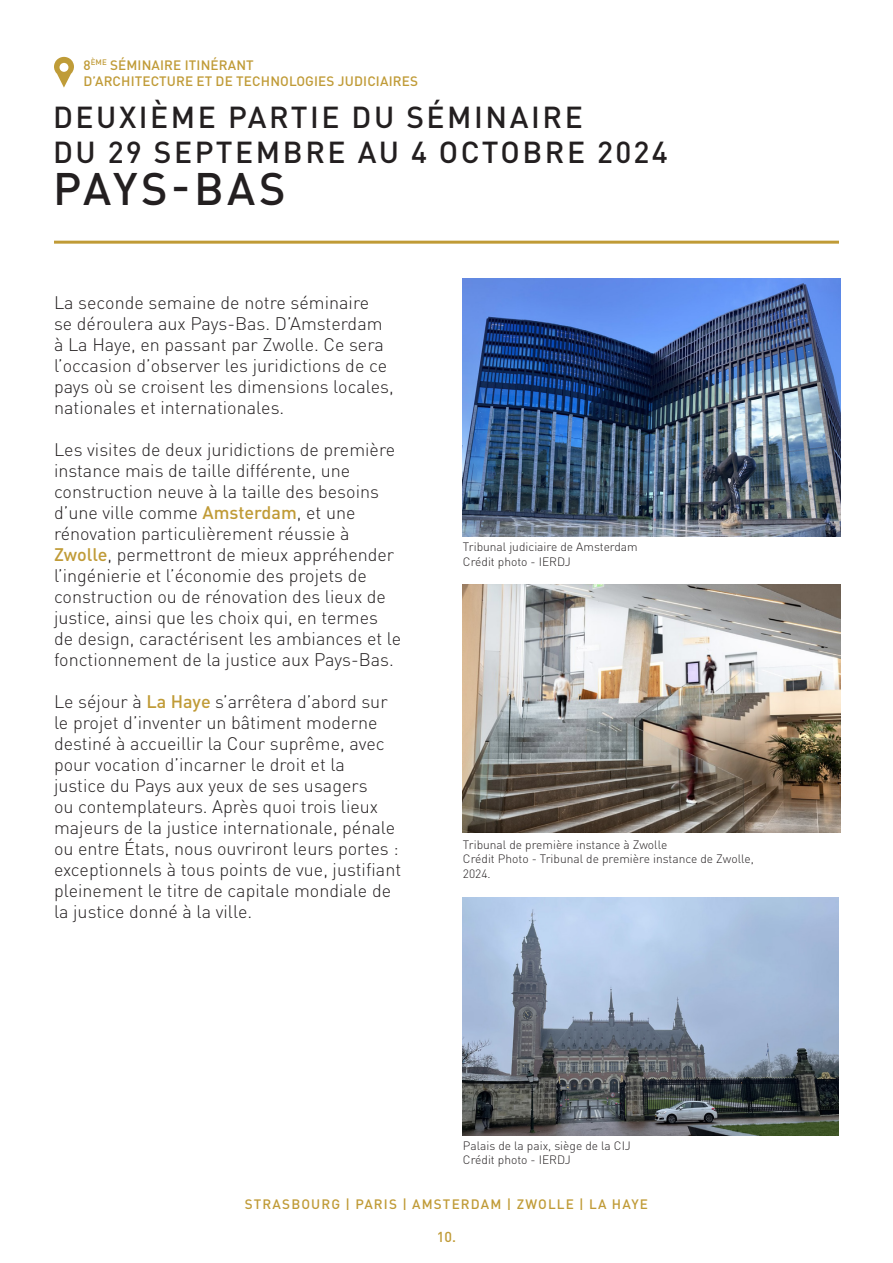
<style>
.page{position:relative;width:893px;height:1263px;background:#fff}
.page>*{position:absolute;margin:0;border:0;box-sizing:border-box;transform-origin:0 0}
.t1{font:500 45px "DINOT";letter-spacing:.075em;color:#231f20}
.t2{font:500 30px "DINOT";letter-spacing:.085em;color:#231f20}
.t3{font:300 18px/21px "DINOT";color:#231f20}
.t4{font:500 14.25px "DINOT";color:#c09b37}
.t5{font:500 13.5px "DINOT";letter-spacing:.01em;color:#c09b37}
.t6{font:500 13.5px "DINOT";letter-spacing:.085em;color:#c09b37}
.t7{font:300 12px/14.4px "DINOT";color:#231f20}
.s1{font-weight:500;color:#c09b37}
</style>
<div class="page">
<hr style="left:54px;top:241px;width:785px;height:3px;background:#c09b37">
<svg style="left:54px;top:57px;width:20px;height:31px"></svg>
<div style="left:60px;top:63px;width:8px;height:9px;background:#fff;border-radius:50%"></div>
<img style="left:463px;top:897px;width:376px;height:238px">
<img style="left:463px;top:278px;width:378px;height:258px">
<img style="left:463px;top:585px;width:378px;height:248px">
<p class="t5" style="left:83px;top:55px;width:172px">8<sup>ÈME</sup> SÉMINAIRE ITINÉRANT</p>
<p class="t5" style="left:84px;top:71px;width:336px">D’ARCHITECTURE ET DE TECHNOLOGIES JUDICIAIRES</p>
<p class="t2" style="left:53px;top:94px;width:531px">DEUXIÈME PARTIE DU SÉMINAIRE</p>
<p class="t2" style="left:53px;top:129px;width:616px">DU 29 SEPTEMBRE AU 4 OCTOBRE 2024</p>
<p class="t1" style="left:53px;top:154px;width:234px">PAYS-BAS</p>
<p class="t3" style="left:54px;top:290px;width:341px">La seconde semaine de notre séminaire<br>se déroulera aux Pays-Bas. D’Amsterdam à La Haye, en passant par Zwolle. Ce sera l’occasion d’observer les juridictions de ce pays où se croisent les dimensions locales, nationales et internationales.</p>
<p class="t3" style="left:54px;top:437px;width:349px">Les visites de deux juridictions de première instance mais de taille différente, une construction neuve à la taille des besoins d’une ville comme <span class="s1">Amsterdam</span>, et une rénovation particulièrement réussie à <span class="s1">Zwolle</span>, permettront de mieux appréhender l’ingénierie et l’économie des projets de construction ou de rénovation des lieux de justice, ainsi que les choix qui, en termes de design, caractérisent les ambiances et le fonctionnement de la justice aux Pays-Bas.</p>
<p class="t3" style="left:54px;top:689px;width:349px">Le séjour à <span class="s1">La Haye</span> s’arrêtera d’abord sur le projet d’inventer un bâtiment moderne destiné à accueillir la Cour suprême, avec pour vocation d’incarner le droit et la<br>justice du Pays aux yeux de ses usagers<br>ou contemplateurs. Après quoi trois lieux majeurs de la justice internationale, pénale ou entre États, nous ouvriront leurs portes : exceptionnels à tous points de vue, justifiant pleinement le titre de capitale mondiale de la justice donné à la ville.</p>
<p class="t7" style="left:463px;top:539px;width:176px">Tribunal judiciaire de Amsterdam</p>
<p class="t7" style="left:463px;top:553px;width:109px">Crédit photo - IERDJ</p>
<p class="t7" style="left:463px;top:836px;width:206px">Tribunal de première instance à Zwolle</p>
<p class="t7" style="left:463px;top:851px;width:292px">Crédit Photo - Tribunal de première instance de Zwolle,<br>2024.</p>
<p class="t7" style="left:463px;top:1138px;width:170px">Palais de la paix, siège de la CIJ</p>
<p class="t7" style="left:463px;top:1152px;width:109px">Crédit photo - IERDJ</p>
<p class="t6" style="left:245px;top:1194px;width:405px">STRASBOURG | PARIS | AMSTERDAM | ZWOLLE | LA HAYE</p>
<p class="t4" style="left:437px;top:1226px;width:21px">10.</p>
</div>
